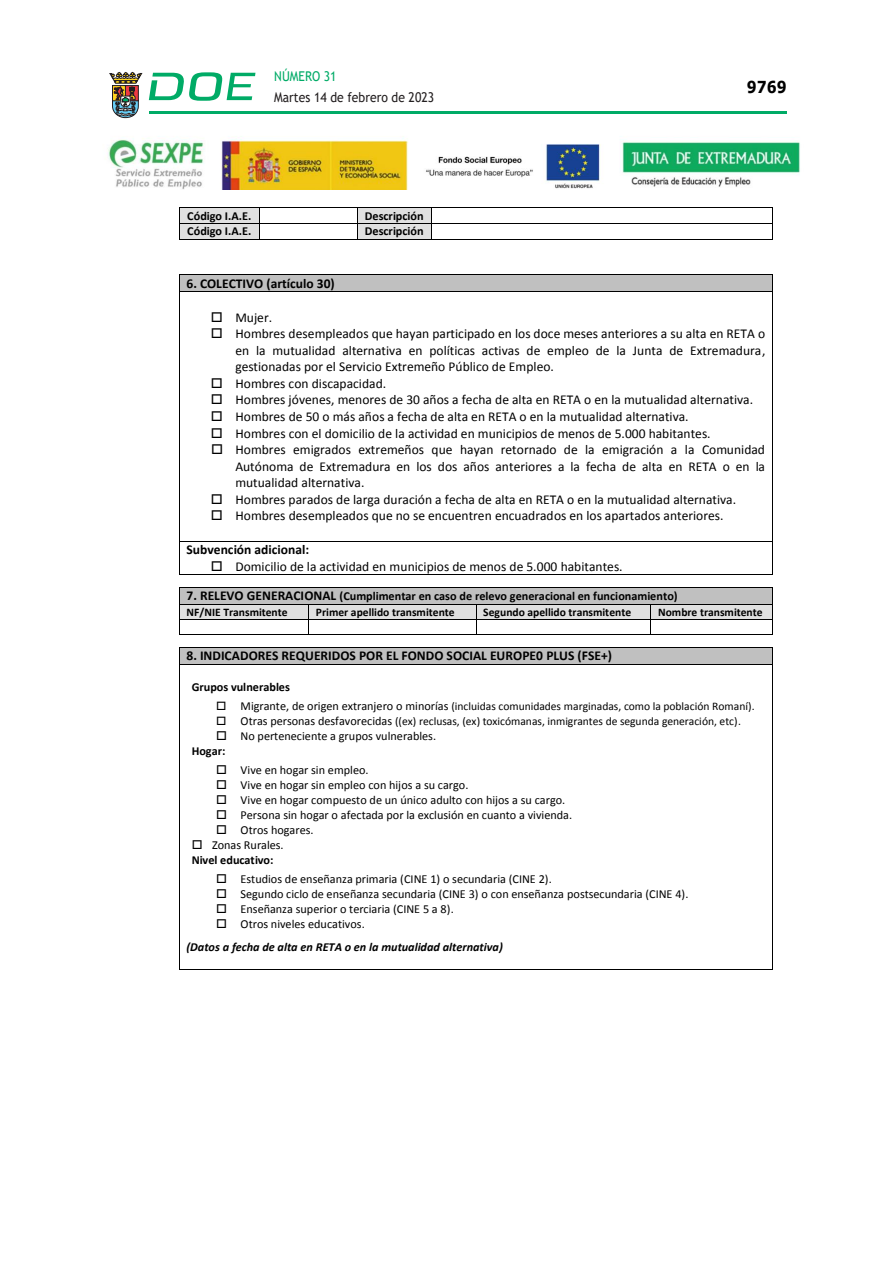
<style>
.page{position:relative;width:893px;height:1263px;background:#fff}
.page>*{position:absolute;margin:0;border:0;box-sizing:border-box;transform-origin:0 0}
.t1{font:700 16.5px "Verdana";color:#000;scale:.85 1}
.t2{font:13.5px/16.6px "Calibri";color:#000;text-align:justify}
.t3{font:700 13.5px "Calibri";color:#000}
.t4{font:13.5px "Trebuchet MS";color:#231f20;scale:.9 1}
.t5{font:13.5px "Trebuchet MS";color:#00ab67;scale:.9 1}
.t6{font:12.15px/15px "Calibri";color:#000}
.t7{font:700 12.15px/14.9px "Calibri";letter-spacing:-.005em;color:#000}
.t8{font:italic 700 12.15px/22.8px "Calibri";color:#000}
.t9{font:11.55px "Calibri";letter-spacing:-.005em;color:#000}
.t10{font:700 11.55px "Calibri";color:#000}
.s1{font-size:13.5px}
.s2{font-size:12.15px}
.s3{font-weight:700}
.s4{font-weight:400}
.s5{font-weight:400;font-style:normal}
</style>
<div class="page">
<hr style="left:149px;top:111px;width:638px;height:3px;background:#00ab66">
<svg style="left:109px;top:72px;width:33px;height:46px"></svg>
<svg style="left:149px;top:72px;width:106px;height:29px"></svg>
<img style="left:108px;top:138px;width:692px;height:51px">
<div style="left:179px;top:208px;width:80px;height:15px;background:#e0e0e0"></div>
<div style="left:358px;top:208px;width:73px;height:15px;background:#e0e0e0"></div>
<hr style="left:179px;top:208px;width:80px;height:1px;background:#000">
<hr style="left:260px;top:208px;width:97px;height:1px;background:#000">
<hr style="left:358px;top:208px;width:73px;height:1px;background:#000">
<hr style="left:431px;top:208px;width:342px;height:1px;background:#000">
<div style="left:179px;top:224px;width:80px;height:15px;background:#e0e0e0"></div>
<div style="left:358px;top:224px;width:73px;height:15px;background:#e0e0e0"></div>
<hr style="left:179px;top:223px;width:80px;height:1px;background:#000">
<hr style="left:260px;top:223px;width:97px;height:1px;background:#000">
<hr style="left:358px;top:223px;width:73px;height:1px;background:#000">
<hr style="left:431px;top:223px;width:342px;height:1px;background:#000">
<svg style="left:179px;top:209px;width:1px;height:30px"></svg>
<hr style="left:179px;top:239px;width:80px;height:1px;background:#000">
<svg style="left:259px;top:208px;width:1px;height:32px"></svg>
<hr style="left:260px;top:239px;width:97px;height:1px;background:#000">
<svg style="left:357px;top:208px;width:1px;height:32px"></svg>
<hr style="left:358px;top:239px;width:73px;height:1px;background:#000">
<svg style="left:431px;top:209px;width:1px;height:30px"></svg>
<hr style="left:431px;top:239px;width:342px;height:1px;background:#000">
<div style="left:179px;top:275px;width:594px;height:17px;background:#c0c0c0"></div>
<hr style="left:179px;top:274px;width:594px;height:1px;background:#000">
<svg style="left:179px;top:275px;width:1px;height:17px"></svg>
<hr style="left:179px;top:292px;width:594px;height:1px;background:#000">
<hr style="left:179px;top:292px;width:1px;height:249px;background:#000">
<hr style="left:773px;top:292px;width:1px;height:249px;background:#000">
<hr style="left:179px;top:541px;width:594px;height:1px;background:#000">
<hr style="left:179px;top:541px;width:1px;height:33px;background:#000">
<hr style="left:179px;top:574px;width:594px;height:1px;background:#000">
<hr style="left:773px;top:541px;width:1px;height:33px;background:#000">
<div style="left:179px;top:588px;width:594px;height:16px;background:#c0c0c0"></div>
<hr style="left:179px;top:587px;width:594px;height:1px;background:#000">
<div style="left:179px;top:605px;width:129px;height:14px;background:#e0e0e0"></div>
<div style="left:309px;top:605px;width:167px;height:14px;background:#e0e0e0"></div>
<div style="left:476px;top:605px;width:174px;height:14px;background:#e0e0e0"></div>
<div style="left:651px;top:605px;width:122px;height:14px;background:#e0e0e0"></div>
<hr style="left:179px;top:604px;width:129px;height:1px;background:#000">
<hr style="left:309px;top:604px;width:167px;height:1px;background:#000">
<hr style="left:476px;top:604px;width:174px;height:1px;background:#000">
<hr style="left:651px;top:604px;width:122px;height:1px;background:#000">
<hr style="left:179px;top:619px;width:129px;height:1px;background:#000">
<hr style="left:309px;top:619px;width:167px;height:1px;background:#000">
<hr style="left:476px;top:619px;width:174px;height:1px;background:#000">
<hr style="left:651px;top:619px;width:122px;height:1px;background:#000">
<svg style="left:179px;top:588px;width:1px;height:46px"></svg>
<hr style="left:179px;top:634px;width:129px;height:1px;background:#000">
<svg style="left:308px;top:604px;width:1px;height:31px"></svg>
<hr style="left:309px;top:634px;width:167px;height:1px;background:#000">
<svg style="left:476px;top:605px;width:1px;height:29px"></svg>
<hr style="left:476px;top:634px;width:174px;height:1px;background:#000">
<svg style="left:650px;top:604px;width:1px;height:31px"></svg>
<hr style="left:651px;top:634px;width:122px;height:1px;background:#000">
<div style="left:179px;top:647px;width:594px;height:17px;background:#c0c0c0"></div>
<hr style="left:179px;top:647px;width:594px;height:1px;background:#000">
<svg style="left:179px;top:648px;width:1px;height:16px"></svg>
<hr style="left:179px;top:664px;width:594px;height:1px;background:#000">
<hr style="left:179px;top:665px;width:1px;height:304px;background:#000">
<hr style="left:179px;top:969px;width:594px;height:1px;background:#000">
<hr style="left:773px;top:665px;width:1px;height:304px;background:#000">
<p class="t5" style="left:274px;top:67px;width:71px">NÚMERO 31</p>
<p class="t4" style="left:274px;top:88px;width:179px">Martes 14 de febrero de 2023</p>
<p class="t7" style="left:187px;top:208px;width:65px">Código I.A.E.</p>
<p class="t7" style="left:365px;top:208px;width:60px">Descripción</p>
<p class="t7" style="left:187px;top:224px;width:65px">Código I.A.E.</p>
<p class="t7" style="left:365px;top:224px;width:60px">Descripción</p>
<p class="t1" style="left:747px;top:75px;width:48px">9769</p>
<p class="t3" style="left:186px;top:275px;width:150px">6. COLECTIVO (artículo 30)</p>
<p class="t2" style="left:211px;top:309px;width:63px">□ Mujer.</p>
<p class="t2" style="left:235px;top:325px;width:532px;text-indent:-24px">□ Hombres desempleados que hayan participado en los doce meses anteriores a su alta en RETA o en la mutualidad alternativa en políticas activas de empleo de la Junta de Extremadura, gestionadas por el Servicio Extremeño Público de Empleo.</p>
<p class="t2" style="left:211px;top:375px;width:177px">□ Hombres con discapacidad.</p>
<p class="t2" style="left:211px;top:392px;width:544px">□ Hombres jóvenes, menores de 30 años a fecha de alta en RETA o en la mutualidad alternativa.</p>
<p class="t2" style="left:211px;top:408px;width:479px">□ Hombres de 50 o más años a fecha de alta en RETA o en la mutualidad alternativa.</p>
<p class="t2" style="left:211px;top:425px;width:501px">□ Hombres con el domicilio de la actividad en municipios de menos de 5.000 habitantes.</p>
<p class="t2" style="left:235px;top:441px;width:531px;text-indent:-24px">□ Hombres emigrados extremeños que hayan retornado de la emigración a la Comunidad Autónoma de Extremadura en los dos años anteriores a la fecha de alta en RETA o en la mutualidad alternativa.</p>
<p class="t2" style="left:211px;top:491px;width:527px">□ Hombres parados de larga duración a fecha de alta en RETA o en la mutualidad alternativa.</p>
<p class="t2" style="left:211px;top:508px;width:514px">□ Hombres desempleados que no se encuentren encuadrados en los apartados anteriores.</p>
<p class="t3" style="left:186px;top:541px;width:124px">Subvención adicional:</p>
<p class="t2" style="left:211px;top:558px;width:413px">□ Domicilio de la actividad en municipios de menos de 5.000 habitantes.</p>
<p class="t7" style="left:186px;top:589px;width:493px"><span class="s1">7. RELEVO GENERACIONAL</span> (Cumplimentar en caso de relevo generacional en funcionamiento)</p>
<p class="t10" style="left:186px;top:604px;width:103px">NF/NIE Transmitente</p>
<p class="t10" style="left:316px;top:604px;width:140px">Primer apellido transmitente</p>
<p class="t10" style="left:483px;top:604px;width:149px">Segundo apellido transmitente</p>
<p class="t10" style="left:658px;top:604px;width:106px">Nombre transmitente</p>
<p class="t3" style="left:186px;top:647px;width:427px">8. INDICADORES REQUERIDOS POR EL FONDO SOCIAL EUROPE0 PLUS (FSE+)</p>
<p class="t7" style="left:192px;top:680px;width:100px">Grupos vulnerables</p>
<p class="t9" style="left:216px;top:699px;width:540px">□ <span class="s2">Migrante, de origen extranjero o minorías</span> (incluidas comunidades marginadas, como la población Romaní).</p>
<p class="t9" style="left:216px;top:714px;width:526px">□ <span class="s2">Otras personas desfavorecidas</span> ((ex) reclusas, (ex) toxicómanas, inmigrantes de segunda generación, etc).</p>
<p class="t6" style="left:192px;top:729px;width:246px;text-indent:24px">□ No perteneciente a grupos vulnerables.<br><span class="s3">Hogar:</span></p>
<p class="t6" style="left:216px;top:763px;width:154px">□ Vive en hogar sin empleo.</p>
<p class="t6" style="left:216px;top:778px;width:254px">□ Vive en hogar sin empleo con hijos a su cargo.</p>
<p class="t6" style="left:216px;top:793px;width:351px">□ Vive en hogar compuesto de un único adulto con hijos a su cargo.</p>
<p class="t6" style="left:216px;top:808px;width:358px">□ Persona sin hogar o afectada por la exclusión en cuanto a vivienda.</p>
<p class="t6" style="left:216px;top:822px;width:99px">□ Otros hogares.</p>
<p class="t7" style="left:192px;top:837px;width:93px">□ <span class="s4">Zonas Rurales.<br></span>Nivel educativo:</p>
<p class="t6" style="left:216px;top:872px;width:337px">□ Estudios de enseñanza primaria (CINE 1) o secundaria (CINE 2).</p>
<p class="t6" style="left:216px;top:886px;width:474px">□ Segundo ciclo de enseñanza secundaria (CINE 3) o con enseñanza postsecundaria (CINE 4).</p>
<p class="t6" style="left:216px;top:901px;width:239px">□ Enseñanza superior o terciaria (CINE 5 a 8).</p>
<p class="t8" style="left:186px;top:912px;width:318px;text-indent:30px">□ <span class="s5">Otros niveles educativos.<br></span>(Datos a fecha de alta en RETA o en la mutualidad alternativa)</p>
</div>
